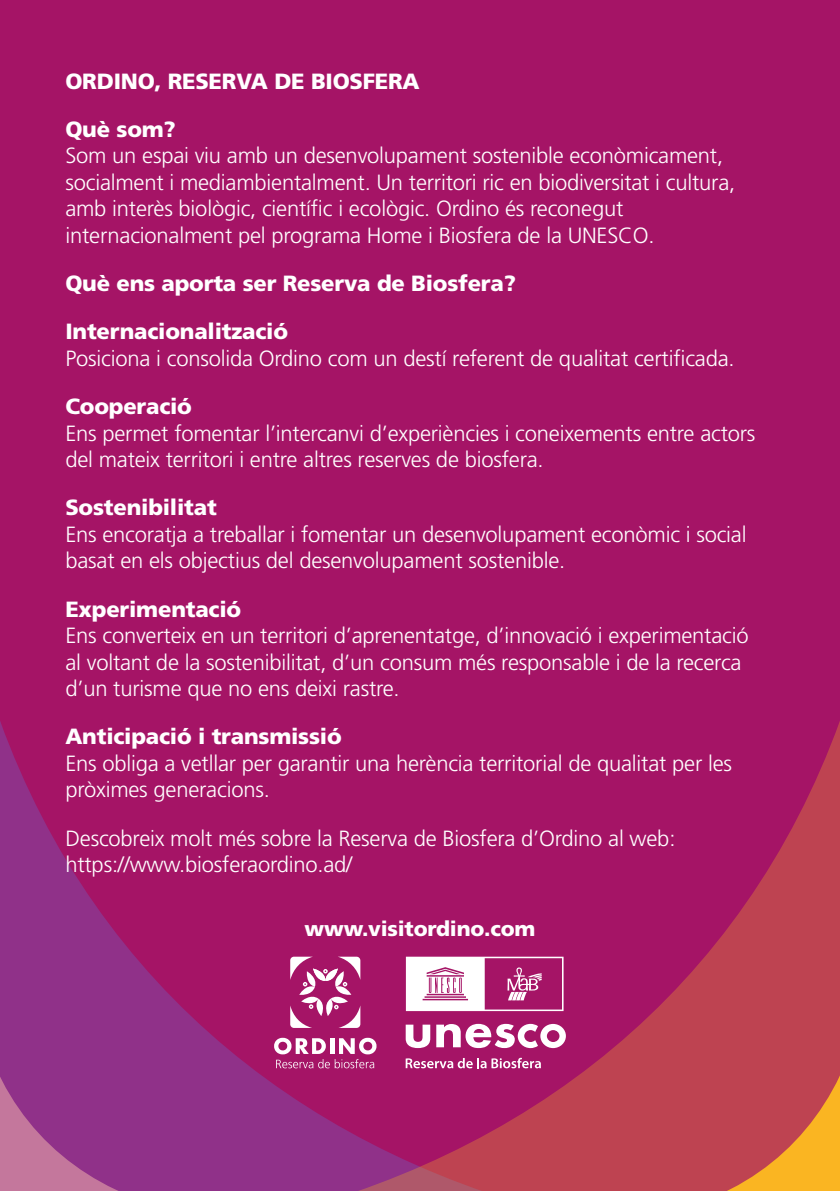
<style>
.page{position:relative;width:840px;height:1191px;background:#fff}
.page>*{position:absolute;margin:0;border:0;box-sizing:border-box;transform-origin:0 0}
.t1{font:300 22px/26.4px "Frutiger LT Std";letter-spacing:-.01em;color:#fff}
.t2{font:900 22px/48.4px "Frutiger LT Std";letter-spacing:-.01em;color:#fff}
.t3{font:900 20.8px "Frutiger LT Std";letter-spacing:-.01em;color:#fff}
</style>
<div class="page">
<div style="left:0;top:0;width:839px;height:1191px;background:#a51466"></div>
<svg style="left:0;top:721px;width:304px;height:470px"></svg>
<svg style="left:304px;top:724px;width:535px;height:467px"></svg>
<svg style="left:0;top:1032px;width:161px;height:159px;background:#9a3f8c"></svg>
<svg style="left:682px;top:1030px;width:157px;height:161px;background:#c95947"></svg>
<svg style="left:290px;top:956px;width:70px;height:72px"></svg>
<svg style="left:274px;top:1037px;width:102px;height:31px"></svg>
<svg style="left:405px;top:1024px;width:25px;height:24px"></svg>
<svg style="left:436px;top:1023px;width:129px;height:25px"></svg>
<svg style="left:405px;top:1057px;width:135px;height:11px"></svg>
<svg style="left:405px;top:956px;width:158px;height:55px"></svg>
<p class="t2" style="left:65px;top:57px;width:355px">ORDINO, RESERVA DE BIOSFERA</p>
<p class="t2" style="left:65px;top:105px;width:112px">Què som?</p>
<p class="t1" style="left:65px;top:143px;width:671px">Som un espai viu amb un desenvolupament sostenible econòmicament, socialment i mediambientalment. Un territori ric en biodiversitat i cultura, amb interès biològic, científic i ecològic. Ordino és reconegut internacionalment pel programa Home i Biosfera de la UNESCO.</p>
<p class="t2" style="left:65px;top:259px;width:452px">Què ens aporta ser Reserva de Biosfera?<br>Internacionalització</p>
<p class="t1" style="left:65px;top:345px;width:670px">Posiciona i consolida Ordino com un destí referent de qualitat certificada.</p>
<p class="t2" style="left:65px;top:382px;width:128px">Cooperació</p>
<p class="t1" style="left:65px;top:420px;width:691px">Ens permet fomentar l’intercanvi d’experiències i coneixements entre actors del mateix territori i entre altres reserves de biosfera.</p>
<p class="t2" style="left:65px;top:483px;width:153px">Sostenibilitat</p>
<p class="t1" style="left:65px;top:521px;width:682px">Ens encoratja a treballar i fomentar un desenvolupament econòmic i social basat en els objectius del desenvolupament sostenible.</p>
<p class="t2" style="left:65px;top:585px;width:177px">Experimentació</p>
<p class="t1" style="left:65px;top:622px;width:684px">Ens converteix en un territori d’aprenentatge, d’innovació i experimentació al voltant de la sostenibilitat, d’un consum més responsable i de la recerca d’un turisme que no ens deixi rastre.</p>
<p class="t2" style="left:65px;top:712px;width:278px">Anticipació i transmissió</p>
<p class="t1" style="left:65px;top:750px;width:667px">Ens obliga a vetllar per garantir una herència territorial de qualitat per les pròximes generacions.</p>
<p class="t1" style="left:65px;top:825px;width:611px">Descobreix molt més sobre la Reserva de Biosfera d’Ordino al web: https://www.biosferaordino.ad/</p>
<p class="t3" style="left:304px;top:916px;width:232px">www.visitordino.com</p>
</div>
